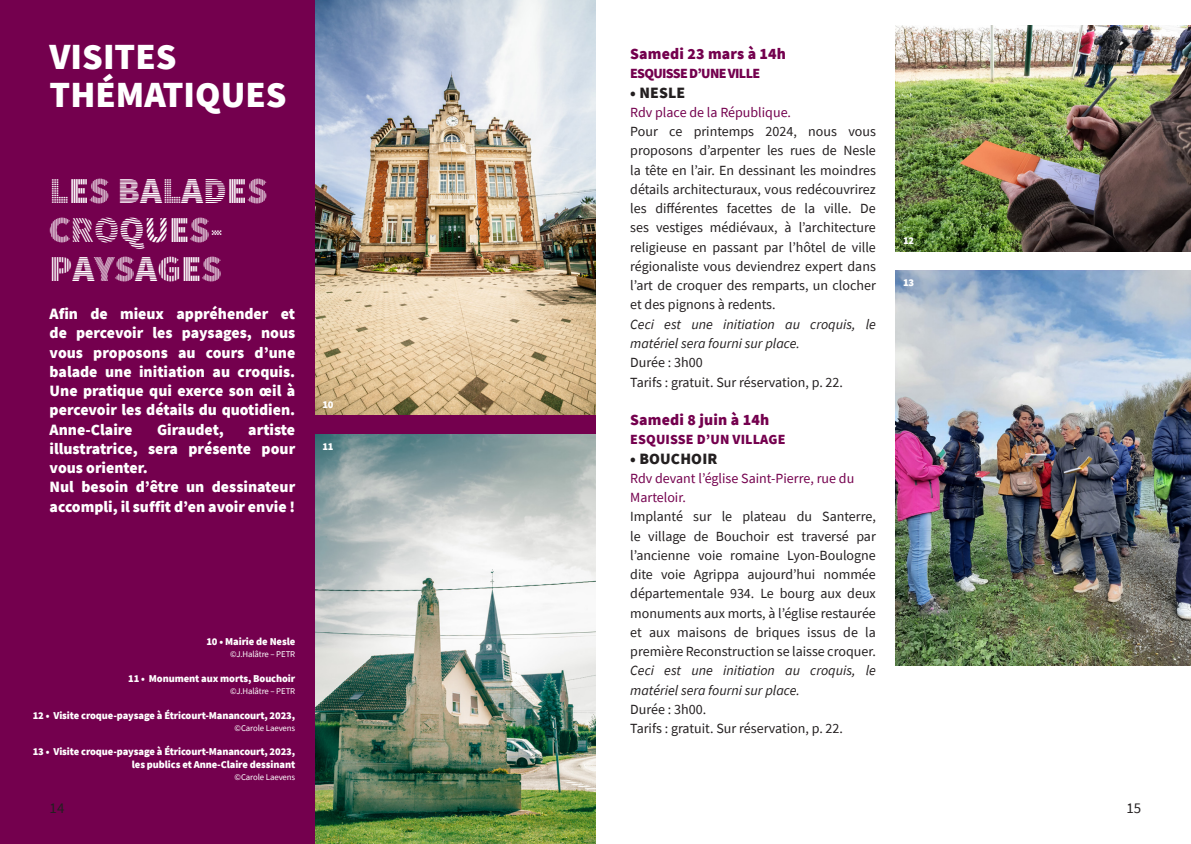
<style>
.page{position:relative;width:1191px;height:844px;background:#fff}
.page>*{position:absolute;margin:0;border:0;box-sizing:border-box;transform-origin:0 0}
.TITRE_NIVEAU_2{font:900 36.75px/38.5px "Source Sans Pro DISPLAYV2";color:#fff}
.TITRE_NIVEAU_1{font:900 36.75px "Source Sans Pro";color:#fff}
.DATES{font:900 15.75px/19.2px "Source Sans Pro";color:#fff;text-align:justify}
.SOUS_TITRE{font:900 15.75px "Source Sans Pro";letter-spacing:.01em;color:#74004e}
.SOUS_TITRE-2{font:900 15.75px "Source Sans Pro";letter-spacing:.01em;color:#231f20}
.t1{font:14.88px "Source Sans Pro";color:#231f20}
.LIEU{font:14px/19.2px "Source Sans Pro";color:#231f20;text-align:justify}
.LIEU-2{font:italic 14px/19.2px "Source Sans Pro";color:#231f20}
.SOUS_TITRE-3{font:14px/19.2px "Source Sans Pro";color:#74004e}
.LIEU-3{font:14px "Source Sans Pro";color:#74004e}
.SOUS_TITRE-4{font:900 14px "Source Sans Pro";letter-spacing:.01em;color:#74004e}
.SOUS_TITRE-5{font:900 14px "Source Sans Pro";letter-spacing:-.05em;color:#74004e}
.CREDITS{font:900 10.5px/12.2px "Source Sans Pro";letter-spacing:-.01em;color:#fff;text-align:right}
.LEGENDE___TEXTE_PETIT{font:900 10.5px "Source Sans Pro";letter-spacing:-.01em;color:#fff}
.CREDITS-2{font:8.75px "Source Sans Pro";letter-spacing:-.01em;color:#fff}
</style>
<div class="page">
<div style="left:0;top:0;width:595px;height:843px;background:#74004e"></div>
<img style="left:315px;top:0;width:280px;height:414px">
<img style="left:315px;top:435px;width:280px;height:408px">
<img style="left:895px;top:271px;width:296px;height:394px">
<img style="left:895px;top:26px;width:296px;height:225px">
<p class="TITRE_NIVEAU_1" style="left:50px;top:31px;width:128px">VISITES</p>
<p class="TITRE_NIVEAU_1" style="left:50px;top:69px;width:238px">THÉMATIQUES</p>
<p class="TITRE_NIVEAU_2" style="left:50px;top:173px;width:220px">LES BALADES<br>CROQUES-<br>PAYSAGES</p>
<p class="DATES" style="left:50px;top:304px;width:247px">Afin de mieux appréhender et de percevoir les paysages, nous vous proposons au cours d’une balade une initiation au croquis.<br>Une pratique qui exerce son œil à percevoir les détails du quotidien.<br>Anne-Claire</p>
<p class="DATES" style="left:50px;top:419px;width:247px;text-indent:199px">artiste illustratrice, sera présente pour vous orienter.</p>
<p class="DATES" style="left:50px;top:477px;width:247px">Nul besoin d’être un dessinateur accompli, il suffit d’en avoir envie !</p>
<p class="DATES" style="left:157px;top:419px;width:68px">Giraudet,</p>
<p class="LEGENDE___TEXTE_PETIT" style="left:322px;top:397px;width:13px">10</p>
<p class="LEGENDE___TEXTE_PETIT" style="left:322px;top:439px;width:13px">11</p>
<p class="CREDITS" style="left:206px;top:635px;width:90px">10 • Mairie de Nesle</p>
<p class="CREDITS-2" style="left:230px;top:648px;width:67px">©J.Halâtre – PETR</p>
<p class="CREDITS" style="left:128px;top:672px;width:169px">11 • Monument aux morts, Bouchoir</p>
<p class="CREDITS-2" style="left:230px;top:685px;width:67px">©J.Halâtre – PETR</p>
<p class="CREDITS" style="left:33px;top:708px;width:264px">12 • Visite croque-paysage à Étricourt-Manancourt, 2023,</p>
<p class="CREDITS-2" style="left:235px;top:722px;width:62px">©Carole Laevens</p>
<p class="CREDITS" style="left:33px;top:745px;width:264px">13 • Visite croque-paysage à Étricourt-Manancourt, 2023, les publics et Anne-Claire dessinant</p>
<p class="CREDITS-2" style="left:235px;top:771px;width:62px">©Carole Laevens</p>
<p class="SOUS_TITRE" style="left:630px;top:43px;width:157px">Samedi 23 mars à 14h</p>
<p class="SOUS_TITRE-5" style="left:630px;top:64px;width:131px">ESQUISSE D’UNE VILLE</p>
<p class="SOUS_TITRE-2" style="left:630px;top:81px;width:57px">• NESLE</p>
<p class="LIEU-3" style="left:630px;top:103px;width:162px">Rdv place de la République.</p>
<p class="LIEU" style="left:630px;top:122px;width:247px">Pour ce printemps 2024, nous vous proposons d’arpenter les rues de Nesle la tête en l’air. En dessinant les moindres détails architecturaux, vous redécouvrirez les différentes facettes de la ville. De ses vestiges médiévaux, à l’architecture religieuse en passant par l’hôtel de ville régionaliste vous deviendrez expert dans l’art de croquer des remparts, un clocher et des pignons à redents.</p>
<p class="LIEU-2" style="left:630px;top:314px;width:247px">Ceci est une initiation au croquis, le matériel sera fourni sur place.</p>
<p class="LIEU" style="left:630px;top:353px;width:74px">Durée : 3h00</p>
<p class="LIEU" style="left:630px;top:372px;width:214px">Tarifs : gratuit. Sur réservation, p. 22.</p>
<p class="SOUS_TITRE" style="left:630px;top:409px;width:140px">Samedi 8 juin à 14h</p>
<p class="SOUS_TITRE-4" style="left:630px;top:430px;width:157px">ESQUISSE D’UN VILLAGE</p>
<p class="SOUS_TITRE-2" style="left:630px;top:447px;width:89px">• BOUCHOIR</p>
<p class="SOUS_TITRE-3" style="left:630px;top:468px;width:226px">Rdv devant l’église Saint-Pierre, rue du<br>Marteloir.</p>
<p class="LIEU" style="left:630px;top:507px;width:247px">Implanté sur le plateau du Santerre, le village de Bouchoir est traversé par l’ancienne voie romaine Lyon-Boulogne dite voie Agrippa aujourd’hui nommée départementale 934. Le bourg aux deux monuments aux morts, à l’église restaurée et aux maisons de briques issus de la première Reconstruction se laisse croquer.</p>
<p class="LIEU-2" style="left:630px;top:661px;width:247px">Ceci est une initiation au croquis, le matériel sera fourni sur place.</p>
<p class="LIEU" style="left:630px;top:699px;width:77px">Durée : 3h00.</p>
<p class="LIEU" style="left:630px;top:718px;width:214px">Tarifs : gratuit. Sur réservation, p. 22.</p>
<p class="LEGENDE___TEXTE_PETIT" style="left:903px;top:234px;width:13px">12</p>
<p class="LEGENDE___TEXTE_PETIT" style="left:903px;top:275px;width:13px">13</p>
<p class="t1" style="left:50px;top:797px;width:16px">14</p>
<p class="t1" style="left:1126px;top:797px;width:16px">15</p>
</div>
